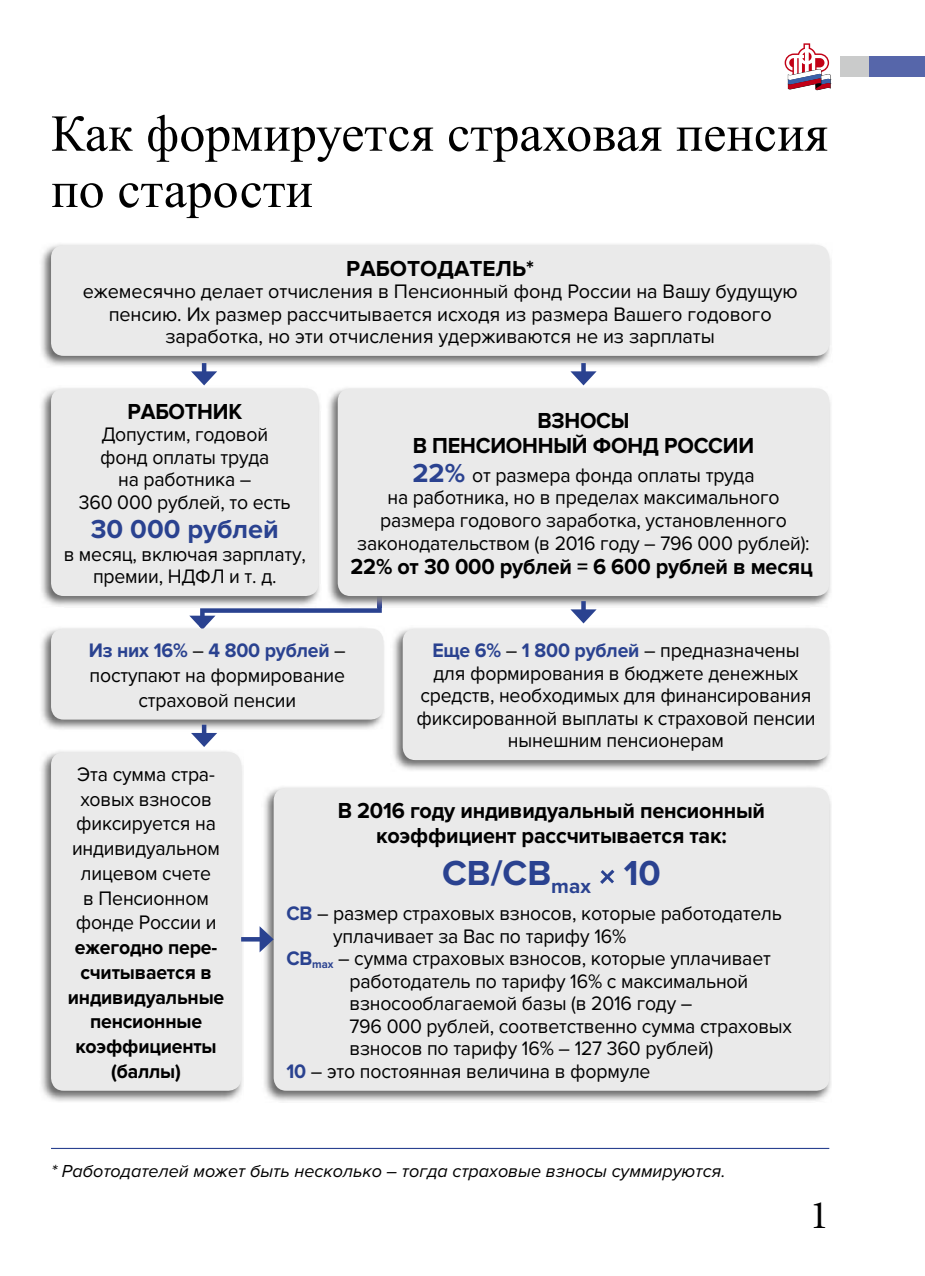
<style>
.page{position:relative;width:925px;height:1276px;background:#fff}
.page>*{position:absolute;margin:0;border:0;box-sizing:border-box;transform-origin:0 0}
.t1{font:51.75px/56.2px "Times New Roman";color:#000}
.t2{font:40.5px "Minion Pro";color:#000}
.t3{font:700 36px "Proxima Nova";color:#2a4290}
.t4{font:700 27px "Proxima Nova";color:#2a4290}
.t5{font:700 22.5px/24.8px "Proxima Nova";letter-spacing:-.01em;color:#000;text-align:center;scale:.96 1}
.t6{font:700 22.5px "Proxima Nova";letter-spacing:-.01em;color:#000}
.t7{font:20.25px/22.5px "Proxima Nova";letter-spacing:-.01em;color:#000;text-align:center;scale:.96 1}
.t8{font:20.25px/22.5px "Proxima Nova";letter-spacing:-.01em;color:#000;text-align:center}
.t9{font:700 20.25px/24.8px "Proxima Nova";letter-spacing:-.01em;color:#000;text-align:center;scale:.96 1}
.t10{font:italic 18px "Proxima Nova";color:#000}
.s1{font-weight:700;font-size:27px;color:#2a4290}
.s2{font-weight:700;color:#2a4290}
</style>
<div class="page">
<img style="left:41px;top:244px;width:790px;height:124px">
<div style="left:51px;top:245px;width:778px;height:111px;background:#eaeaea;border-radius:13px"></div>
<img style="left:41px;top:388px;width:279px;height:219px">
<div style="left:51px;top:388px;width:268px;height:208px;background:#eaeaea;border-radius:13px"></div>
<img style="left:328px;top:388px;width:503px;height:218px">
<div style="left:338px;top:388px;width:491px;height:208px;background:#eaeaea;border-radius:13px"></div>
<img style="left:41px;top:628px;width:343px;height:103px">
<svg style="left:189px;top:575px;width:193px;height:55px"></svg>
<div style="left:51px;top:628px;width:333px;height:91px;background:#eaeaea;border-radius:13px"></div>
<img style="left:41px;top:751px;width:203px;height:351px">
<div style="left:51px;top:752px;width:190px;height:338px;background:#eaeaea;border-radius:13px"></div>
<img style="left:393px;top:628px;width:437px;height:142px">
<div style="left:403px;top:628px;width:426px;height:132px;background:#eaeaea;border-radius:13px"></div>
<img style="left:264px;top:787px;width:567px;height:314px">
<div style="left:274px;top:788px;width:555px;height:302px;background:#eaeaea;border-radius:13px"></div>
<svg style="left:600px;top:869px;width:14px;height:15px"></svg>
<hr style="left:51px;top:1148px;width:778px;height:1px;background:#2a4290">
<hr style="left:202px;top:363px;width:4px;height:12px;background:#2a4290">
<svg style="left:191px;top:371px;width:26px;height:14px"></svg>
<div style="left:581px;top:363px;width:5px;height:12px;background:#2a4290"></div>
<svg style="left:570px;top:371px;width:26px;height:14px"></svg>
<div style="left:581px;top:601px;width:5px;height:12px;background:#2a4290"></div>
<svg style="left:570px;top:609px;width:26px;height:14px"></svg>
<hr style="left:202px;top:724px;width:4px;height:13px;background:#2a4290">
<svg style="left:191px;top:733px;width:26px;height:14px"></svg>
<hr style="left:241px;top:937px;width:23px;height:4px;background:#2a4290">
<svg style="left:260px;top:926px;width:14px;height:26px"></svg>
<div style="left:840px;top:56px;width:85px;height:21px;background:#cacbcb"></div>
<div style="left:869px;top:56px;width:56px;height:21px;background:#5666aa"></div>
<svg style="left:784px;top:43px;width:46px;height:47px"></svg>
<h1 class="t1" style="left:51px;top:105px;width:779px">Как формируется страховая пенсия по старости</h1>
<p class="t6" style="left:346px;top:260px;width:189px">РАБОТОДАТЕЛЬ*</p>
<p class="t8" style="left:83px;top:282px;width:716px">ежемесячно делает отчисления в Пенсионный фонд России на Вашу будущую пенсию. Их размер рассчитывается исходя из размера Вашего годового заработка, но эти отчисления удерживаются не из зарплаты</p>
<p class="t5" style="left:127px;top:401px;width:121px">РАБОТНИК</p>
<p class="t7" style="left:79px;top:425px;width:222px">Допустим, годовой фонд оплаты труда<br>на работника –<br>360 000 руб лей, то есть</p>
<h3 class="t4" style="left:91px;top:519px;width:190px">30 000 рублей</h3>
<p class="t7" style="left:64px;top:545px;width:254px">в месяц, включая зарплату, премии, НДФЛ и т. д.</p>
<p class="t5" style="left:413px;top:410px;width:357px">ВЗНОСЫ<br>В ПЕНСИОННЫЙ ФОНД РОССИИ</p>
<p class="t7" style="left:357px;top:466px;width:473px"><span class="s1">22%</span> от размера фонда оплаты труда<br>на работника, но в пределах максимального размера годового заработка, установленного законодательством (в 2016 году – 796 000 рублей):</p>
<p class="t5" style="left:350px;top:556px;width:483px">22% от 30 000 рублей = 6 600 рублей в месяц</p>
<p class="t7" style="left:89px;top:640px;width:269px;line-height:24.8px"><span class="s2">Из них 16%</span> – <span class="s2">4 800 рублей</span> – поступают на формирование страховой пенсии</p>
<p class="t7" style="left:416px;top:641px;width:417px"><span class="s2">Еще 6%</span> – <span class="s2">1 800 рублей</span> – предназначены для формирования в бюджете денежных средств, необходимых для финансирования фиксированной выплаты к страховой пенсии нынешним пенсионерам</p>
<p class="t7" style="left:72px;top:764px;width:156px;line-height:24.8px">Эта сумма стра&shy;ховых взносов фиксируется на индивидуальном лицевом счете<br>в Пенсионном фонде России и</p>
<p class="t9" style="left:68px;top:937px;width:164px">ежегодно пере&shy;считывается в индивидуальные пенсионные коэффициенты (баллы)</p>
<p class="t5" style="left:338px;top:800px;width:447px">В 2016 году индивидуальный пенсионный коэффициент рассчитывается так:</p>
<h3 class="t3" style="left:442px;top:859px;width:220px">СВ/СВ<sub>max</sub> 10</h3>
<p class="t7" style="left:286px;top:904px;width:518px"><span class="s2">СВ</span> – размер страховых взносов, которые работодатель</p>
<p class="t7" style="left:333px;top:927px;width:307px">уплачивает за Вас по тарифу 16%</p>
<p class="t7" style="left:286px;top:949px;width:506px"><span class="s2">СВ</span><sub>max</sub> – сумма страховых взносов, которые уплачивает</p>
<p class="t7" style="left:349px;top:972px;width:417px">работодатель по тарифу 16% с максимальной</p>
<p class="t7" style="left:349px;top:994px;width:359px">взносооблагаемой базы (в 2016 году –</p>
<p class="t7" style="left:349px;top:1017px;width:462px">796 000 рублей, соответственно сумма страховых</p>
<p class="t7" style="left:349px;top:1039px;width:380px">взносов по тарифу 16% – 127 360 рублей)</p>
<p class="t7" style="left:286px;top:1062px;width:381px"><span class="s2">10</span> – это постоянная величина в формуле</p>
<p class="t10" style="left:51px;top:1164px;width:676px">* Работодателей может быть несколько – тогда страховые взносы суммируются.</p>
<h2 class="t2" style="left:809px;top:1199px;width:21px">1</h2>
</div>
